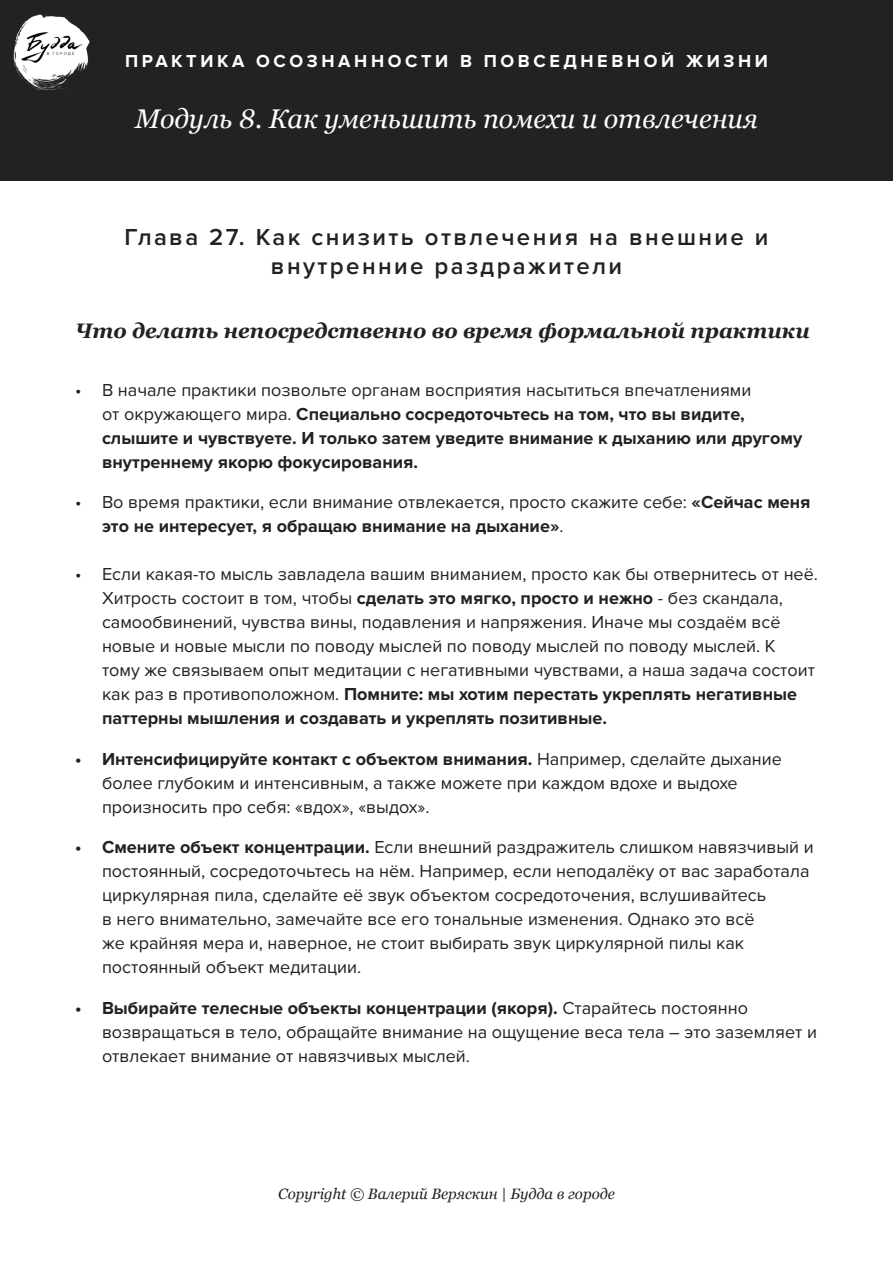
<style>
.page{position:relative;width:893px;height:1263px;background:#fff}
.page>*{position:absolute;margin:0;border:0;box-sizing:border-box;transform-origin:0 0}
.t1{font:italic 27px "Georgia";color:#fff}
.t2{font:600 24px/28.8px "Proxima Nova";letter-spacing:.1em;color:#222;text-align:center}
.t3{font:italic 700 21px "Georgia";color:#222}
.t4{font:18px/24px "Proxima Nova";color:#222}
.t5{font:700 18px/24px "Proxima Nova";color:#222}
.t6{font:700 18px "Proxima Nova";letter-spacing:.2em;color:#fff}
.t7{font:italic 15px "Georgia";color:#222}
.s1{font-weight:400}
.s2{font-weight:700}
</style>
<div class="page">
<div style="left:0;top:0;width:893px;height:180px;background:#222"></div>
<img style="left:13px;top:14px;width:77px;height:77px">
<p class="t6" style="left:125px;top:50px;width:644px">ПРАКТИКА ОСОЗНАННОСТИ В ПОВСЕДНЕВНОЙ ЖИЗНИ</p>
<p class="t1" style="left:135px;top:99px;width:624px">Модуль 8. Как уменьшить помехи и отвлечения</p>
<p class="t2" style="left:125px;top:223px;width:645px">Глава 27. Как снизить отвлечения на внешние и внутренние раздражители</p>
<p class="t3" style="left:75px;top:315px;width:736px">Что делать непосредственно во время формальной практики</p>
<p class="t5" style="left:102px;top:378px;width:702px;text-indent:-27px"><span class="s1">• В начале практики позвольте органам восприятия насытиться впечатлениями<br>от окружающего мира.</span> Специально сосредоточьтесь на том, что вы видите, слышите и чувствуете. И только затем уведите внимание к дыханию или другому внутреннему якорю фокусирования.</p>
<p class="t4" style="left:102px;top:490px;width:710px;text-indent:-27px">• Во время практики, если внимание отвлекается, просто скажите себе: <span class="s2">«Сейчас меня это не интересует, я обращаю внимание на дыхание»</span>.</p>
<p class="t4" style="left:102px;top:562px;width:717px;text-indent:-27px">• Если какая-то мысль завладела вашим вниманием, просто как бы отвернитесь от неё.<br>Хитрость состоит в том, чтобы <span class="s2">сделать это мягко, просто и нежно</span> - без скандала, самообвинений, чувства вины, подавления и напряжения. Иначе мы создаём всё новые и новые мысли по поводу мыслей по поводу мыслей по поводу мыслей. К тому же связываем опыт медитации с негативными чувствами, а наша задача состоит как раз в противоположном. <span class="s2">Помните: мы хотим перестать укреплять негативные паттерны мышления и создавать и укреплять позитивные.</span></p>
<p class="t4" style="left:102px;top:747px;width:681px;text-indent:-27px"><span class="s2">• Интенсифицируйте контакт с объектом внимания.</span> Например, сделайте дыхание более глубоким и интенсивным, а также можете при каждом вдохе и выдохе произносить про себя: «вдох», «выдох».</p>
<p class="t4" style="left:102px;top:835px;width:713px;text-indent:-27px"><span class="s2">• Смените объект концентрации.</span> Если внешний раздражитель слишком навязчивый и постоянный, сосредоточьтесь на нём. Например, если неподалёку от вас заработала циркулярная пила, сделайте её звук объектом сосредоточения, вслушивайтесь<br>в него внимательно, замечайте все его тональные изменения. Однако это всё<br>же крайняя мера и, наверное, не стоит выбирать звук циркулярной пилы как постоянный объект медитации.</p>
<p class="t4" style="left:102px;top:996px;width:716px;text-indent:-27px"><span class="s2">• Выбирайте телесные объекты концентрации (якоря).</span> Старайтесь постоянно возвращаться в тело, обращайте внимание на ощущение веса тела – это заземляет и отвлекает внимание от навязчивых мыслей.</p>
<p class="t7" style="left:278px;top:1183px;width:338px">Copyright © Валерий Веряскин | Будда в городе</p>
</div>
